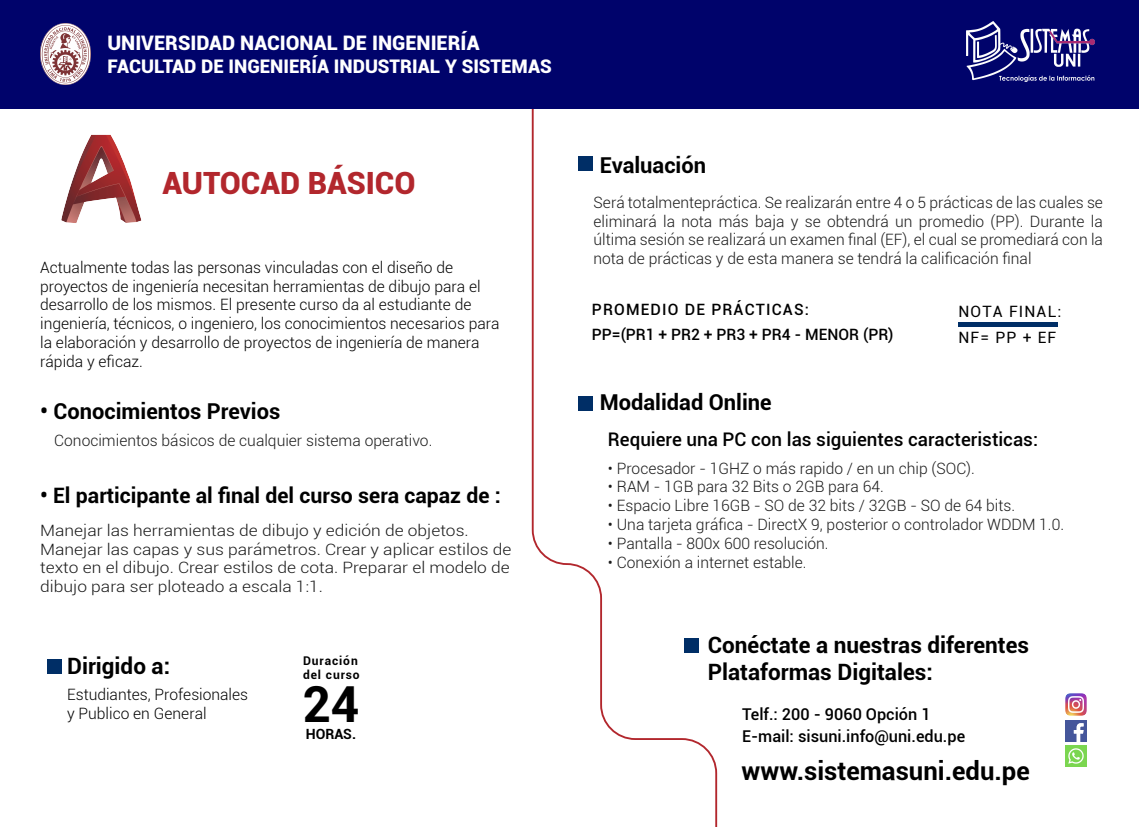
<style>
.page{position:relative;width:1139px;height:827px;background:#fff}
.page>*{position:absolute;margin:0;border:0;box-sizing:border-box;transform-origin:0 0}
.t1{font:700 49.62px "Roboto";color:#000}
.t2{font:900 30.62px "Roboto";color:#b2272d}
.t3{font:700 25.62px "Roboto";color:#000}
.t4{font:700 22.5px/27px "Roboto";color:#000}
.t5{font:700 21.88px "Roboto";color:#000}
.t6{font:700 21.25px "Roboto";color:#000}
.t7{font:900 20px "Roboto";color:#fff}
.t8{font:500 18.75px "Roboto";color:#000}
.t9{font:900 18.75px "Roboto";color:#fff}
.t10{font:500 16.25px/22.6px "Roboto";color:#000}
.t11{font:300 15.62px/18.8px "Roboto";color:#1a1a1a;text-align:justify}
.t12{font:300 15.62px/18.8px "Roboto";color:#000}
.t13{font:300 15.62px/18.8px "Roboto";color:#1a1a1a;scale:1.11 1}
.t14{font:500 15.62px "Roboto";color:#000}
.t15{font:500 15.62px "Roboto";letter-spacing:.075em;color:#000}
.t16{font:15.62px/26.2px "Roboto";letter-spacing:.075em;color:#000}
.t17{font:700 14.06px "Roboto";color:#000}
.t18{font:700 12px/14.4px "Roboto";letter-spacing:.075em;color:#000}
</style>
<div class="page">
<div style="left:47px;top:658px;width:15px;height:15px;background:#002e66"></div>
<svg style="left:532px;top:108px;width:185px;height:718px"></svg>
<div style="left:0;top:0;width:1139px;height:108px;background:#00036b"></div>
<img style="left:966px;top:22px;width:128px;height:59px">
<img style="left:41px;top:24px;width:49px;height:60px">
<hr style="left:958px;top:322px;width:99px;height:4px;background:#002e66">
<img style="left:1065px;top:745px;width:21px;height:21px">
<img style="left:1065px;top:720px;width:21px;height:20px">
<img style="left:1065px;top:693px;width:21px;height:22px">
<img style="left:61px;top:134px;width:81px;height:89px">
<p class="t7" style="left:107px;top:29px;width:373px">UNIVERSIDAD NACIONAL DE INGENIERÍA</p>
<p class="t9" style="left:107px;top:53px;width:446px">FACULTAD DE INGENIERÍA INDUSTRIAL Y SISTEMAS</p>
<h2 class="t2" style="left:162px;top:161px;width:255px">AUTOCAD BÁSICO</h2>
<p class="t12" style="left:40px;top:257px;width:461px">Actualmente todas las personas vinculadas con el diseño de proyectos de ingeniería necesitan herramientas de dibujo para el desarrollo de los mismos. El presente curso da al estudiante de ingeniería, técnicos, o ingeniero, los conocimientos necesarios para la elaboración y desarrollo de proyectos de ingeniería de manera rápida y eficaz.</p>
<h3 class="t5" style="left:40px;top:395px;width:242px">• Conocimientos Previos</h3>
<p class="t11" style="left:54px;top:430px;width:380px">Conocimientos básicos de cualquier sistema operativo.</p>
<h3 class="t6" style="left:40px;top:480px;width:462px">• El participante al final del curso sera capaz de :</h3>
<p class="t13" style="left:40px;top:520px;width:426px">Manejar las herramientas de dibujo y edición de objetos.<br>Manejar las capas y sus parámetros. Crear y aplicar estilos de texto en el dibujo. Crear estilos de cota. Preparar el modelo de dibujo para ser ploteado a escala 1:1.</p>
<h3 class="t4" style="left:67px;top:651px;width:104px">Dirigido a:</h3>
<p class="t12" style="left:67px;top:684px;width:183px">Estudiantes, Profesionales y Publico en General</p>
<p class="t18" style="left:303px;top:652px;width:58px">Duración del curso</p>
<h1 class="t1" style="left:302px;top:669px;width:59px">24</h1>
<p class="t17" style="left:306px;top:724px;width:52px">HORAS.</p>
<h3 class="t5" style="left:600px;top:150px;width:108px">Evaluación</h3>
<p class="t11" style="left:593px;top:192px;width:511px">Será totalmentepráctica. Se realizarán entre 4 o 5 prácticas de las cuales se eliminará la nota más baja y se obtendrá un promedio (PP). Durante la última sesión se realizará un examen final (EF), el cual se promediará con la nota de prácticas y de esta manera se tendrá la calificación final</p>
<p class="t15" style="left:592px;top:298px;width:219px">PROMEDIO DE PRÁCTICAS:</p>
<p class="t16" style="left:958px;top:297px;width:104px">NOTA FINAL:<br>NF= PP + EF</p>
<p class="t14" style="left:592px;top:324px;width:303px">PP=(PR1 + PR2 + PR3 + PR4 - MENOR (PR)</p>
<h3 class="t5" style="left:600px;top:386px;width:173px">Modalidad Online</h3>
<p class="t8" style="left:608px;top:425px;width:431px">Requiere una PC con las siguientes caracteristicas:</p>
<p class="t11" style="left:608px;top:458px;width:368px">• Procesador - 1GHZ o más rapido / en un chip (SOC).</p>
<p class="t11" style="left:608px;top:477px;width:277px">• RAM - 1GB para 32 Bits o 2GB para 64.</p>
<p class="t11" style="left:608px;top:495px;width:408px">• Espacio Libre 16GB - SO de 32 bits / 32GB - SO de 64 bits.</p>
<p class="t11" style="left:608px;top:514px;width:457px">• Una tarjeta gráfica - DirectX 9, posterior o controlador WDDM 1.0.</p>
<p class="t11" style="left:608px;top:533px;width:222px">• Pantalla - 800x 600 resolución.</p>
<p class="t11" style="left:608px;top:552px;width:200px">• Conexión a internet estable.</p>
<h3 class="t4" style="left:708px;top:630px;width:323px">Conéctate a nuestras diferentes<br>Plataformas Digitales:</h3>
<p class="t10" style="left:742px;top:701px;width:225px">Telf.: 200 - 9060 Opción 1<br>E-mail: sisuni.info@uni.edu.pe</p>
<h3 class="t3" style="left:741px;top:752px;width:290px">www.sistemasuni.edu.pe</h3>
</div>
